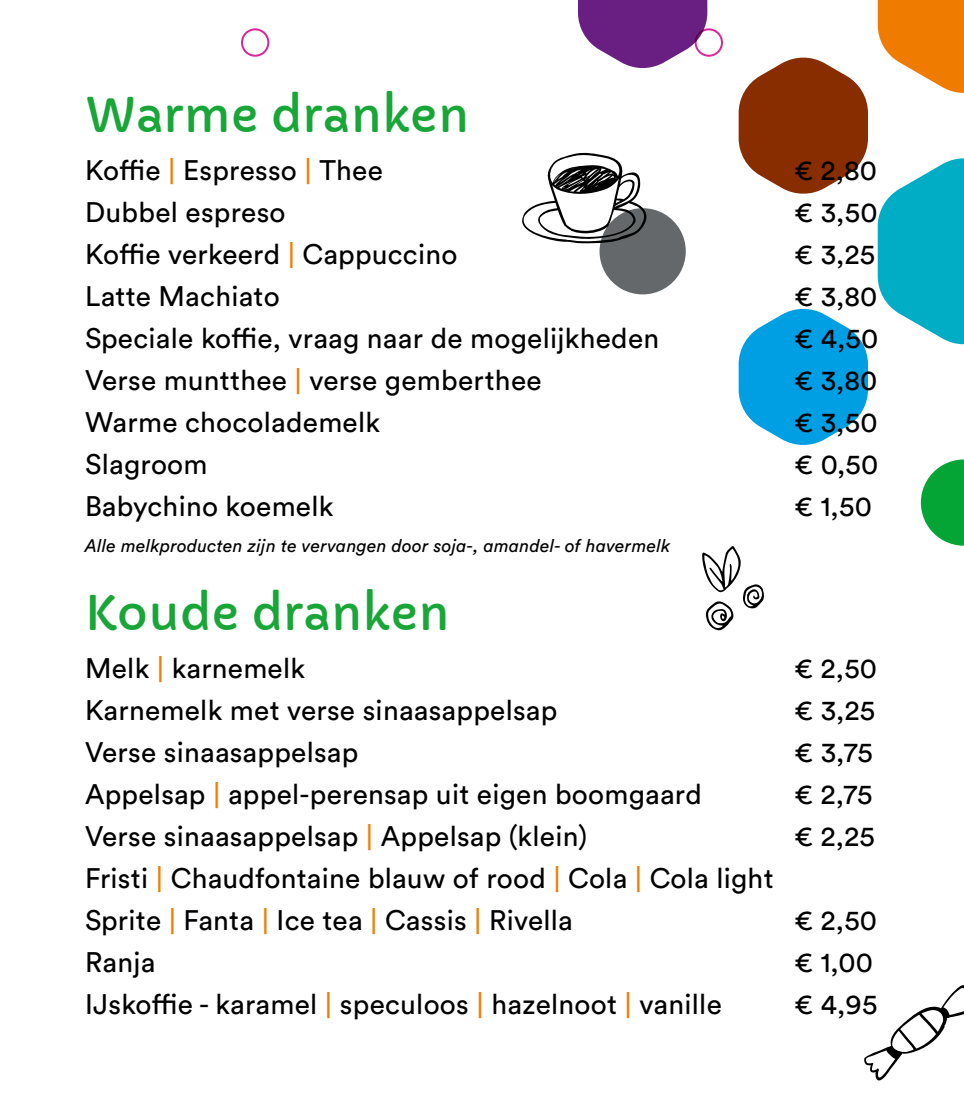
<style>
.page{position:relative;width:964px;height:1106px;background:#fff}
.page>*{position:absolute;margin:0;border:0;box-sizing:border-box;transform-origin:0 0}
.t1{font:46.8px "Capriola";letter-spacing:.01em;color:#18a637}
.t2{font:28px/42px "Circular Std";letter-spacing:.01em;color:#000}
.t3{font:italic 18px "Circular Std";letter-spacing:.01em;color:#000}
.s1{color:#ef7d00}
</style>
<div class="page">
<svg style="left:738px;top:57px;width:130px;height:137px"></svg>
<svg style="left:738px;top:309px;width:130px;height:136px"></svg>
<svg style="left:578px;top:0;width:129px;height:68px"></svg>
<svg style="left:878px;top:0;width:86px;height:93px"></svg>
<svg style="left:878px;top:158px;width:86px;height:187px"></svg>
<svg style="left:921px;top:459px;width:43px;height:87px"></svg>
<svg style="left:702px;top:546px;width:62px;height:84px"></svg>
<svg style="left:522px;top:152px;width:164px;height:143px"></svg>
<svg style="left:864px;top:985px;width:100px;height:96px"></svg>
<div style="left:241px;top:28px;width:28px;height:29px;border:2px solid #da2797;border-radius:50%"></div>
<div style="left:694px;top:28px;width:29px;height:29px;border:2px solid #da2797;border-radius:50%"></div>
<h1 class="t1" style="left:85px;top:86px;width:386px">Warme dranken</h1>
<p class="t2" style="left:85px;top:149px;width:299px">Koffie <span class="s1">|</span> Espresso <span class="s1">|</span> Thee</p>
<p class="t2" style="left:794px;top:149px;width:85px">€ 2,80</p>
<p class="t2" style="left:85px;top:191px;width:202px">Dubbel espreso</p>
<p class="t2" style="left:794px;top:191px;width:85px">€ 3,50</p>
<p class="t2" style="left:85px;top:233px;width:374px">Koffie verkeerd <span class="s1">|</span> Cappuccino</p>
<p class="t2" style="left:794px;top:233px;width:83px">€ 3,25</p>
<p class="t2" style="left:85px;top:275px;width:196px">Latte Machiato</p>
<p class="t2" style="left:794px;top:275px;width:85px">€ 3,80</p>
<p class="t2" style="left:85px;top:317px;width:576px">Speciale koffie, vraag naar de mogelijkheden</p>
<p class="t2" style="left:794px;top:317px;width:86px">€ 4,50</p>
<p class="t2" style="left:85px;top:359px;width:458px">Verse muntthee <span class="s1">|</span> verse gemberthee</p>
<p class="t2" style="left:794px;top:359px;width:85px">€ 3,80</p>
<p class="t2" style="left:85px;top:401px;width:297px">Warme chocolademelk</p>
<p class="t2" style="left:794px;top:401px;width:85px">€ 3,50</p>
<p class="t2" style="left:85px;top:443px;width:124px">Slagroom</p>
<p class="t2" style="left:794px;top:443px;width:86px">€ 0,50</p>
<p class="t2" style="left:85px;top:485px;width:250px">Babychino koemelk</p>
<p class="t2" style="left:794px;top:485px;width:80px">€ 1,50</p>
<p class="t3" style="left:85px;top:535px;width:587px">Alle melkproducten zijn te vervangen door soja-, amandel- of havermelk</p>
<h1 class="t1" style="left:85px;top:584px;width:366px">Koude dranken</h1>
<p class="t2" style="left:85px;top:647px;width:222px">Melk <span class="s1">|</span> karnemelk</p>
<p class="t2" style="left:794px;top:647px;width:85px">€ 2,50</p>
<p class="t2" style="left:85px;top:689px;width:474px">Karnemelk met verse sinaasappelsap</p>
<p class="t2" style="left:794px;top:689px;width:83px">€ 3,25</p>
<p class="t2" style="left:85px;top:731px;width:275px">Verse sinaasappelsap</p>
<p class="t2" style="left:794px;top:731px;width:81px">€ 3,75</p>
<p class="t2" style="left:85px;top:773px;width:618px">Appelsap <span class="s1">|</span> appel-perensap uit eigen boomgaard</p>
<p class="t2" style="left:794px;top:773px;width:80px">€ 2,75</p>
<p class="t2" style="left:85px;top:815px;width:504px">Verse sinaasappelsap <span class="s1">|</span> Appelsap (klein)</p>
<p class="t2" style="left:794px;top:815px;width:82px">€ 2,25</p>
<p class="t2" style="left:85px;top:857px;width:690px">Fristi <span class="s1">|</span> Chaudfontaine blauw of rood <span class="s1">|</span> Cola <span class="s1">|</span> Cola light<br>Sprite <span class="s1">|</span> Fanta <span class="s1">|</span> Ice tea <span class="s1">|</span> Cassis <span class="s1">|</span> Rivella</p>
<p class="t2" style="left:794px;top:899px;width:85px">€ 2,50</p>
<p class="t2" style="left:85px;top:941px;width:72px">Ranja</p>
<p class="t2" style="left:794px;top:941px;width:81px">€ 1,00</p>
<p class="t2" style="left:85px;top:983px;width:638px">IJskoffie - karamel <span class="s1">|</span> speculoos <span class="s1">|</span> hazelnoot <span class="s1">|</span> vanille</p>
<p class="t2" style="left:794px;top:983px;width:85px">€ 4,95</p>
</div>
